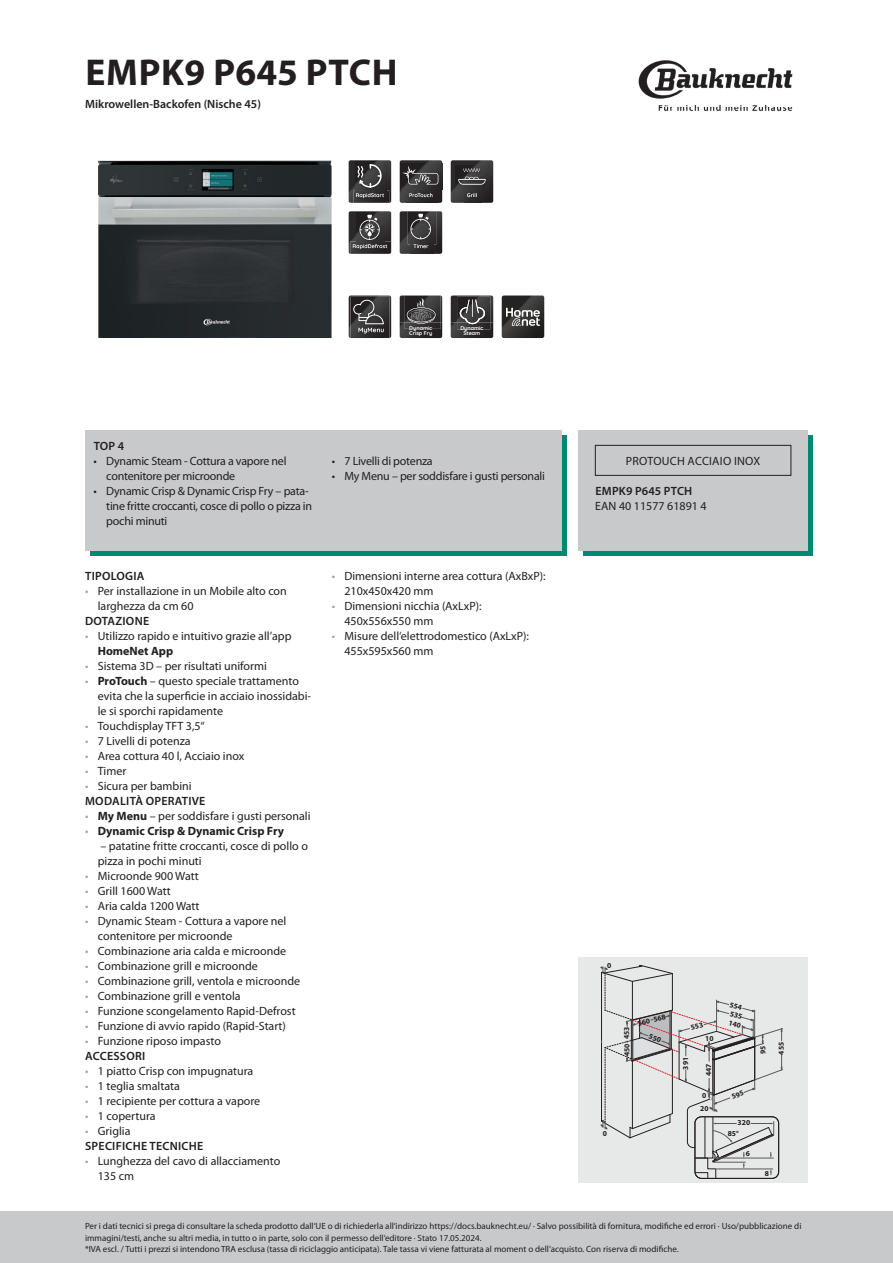
<style>
.page{position:relative;width:893px;height:1263px;background:#fff}
.page>*{position:absolute;margin:0;border:0;box-sizing:border-box;transform-origin:0 0}
.t1{font:700 37.5px "Myriad Pro";letter-spacing:.015em;color:#231f20}
.t2{font:12px/15px "Myriad Pro";color:#231f20}
.t3{font:12px/15px "Myriad Pro";letter-spacing:-.02em;color:#231f20}
.t4{font:600 12px/15px "Myriad Pro";letter-spacing:.02em;color:#231f20}
.t5{font:600 12px "Myriad Pro";color:#231f20}
.t6{font:700 12px "Myriad Pro";color:#231f20}
.t7{font:12px "Myriad Pro";letter-spacing:.02em;color:#231f20}
.t8{font:9px/11.2px "Myriad Pro";color:#231f20}
.t9{font:700 7.5px/10.5px "Myriad Pro";color:#231f20}
.t10{font:700 5.4px/5.4px "Quicksand";color:#fff}
.s1{color:#9ea0a2}
.s2{font-weight:700}
.s3{font-weight:400;color:#9ea0a2}
.s4{font-weight:400}
.s5{font-weight:600}
</style>
<div class="page">
<img style="left:638px;top:60px;width:155px;height:52px">
<div style="left:0;top:1212px;width:893px;height:51px;background:#c7c9cb"></div>
<img style="left:98px;top:160px;width:234px;height:178px">
<svg style="left:349px;top:160px;width:42px;height:43px;background:#484647"></svg>
<svg style="left:349px;top:211px;width:42px;height:43px;background:#494748"></svg>
<svg style="left:400px;top:160px;width:42px;height:43px;background:#434143"></svg>
<svg style="left:400px;top:211px;width:42px;height:43px;background:#413f40"></svg>
<svg style="left:451px;top:160px;width:42px;height:43px;background:#3f3d3e"></svg>
<svg style="left:349px;top:295px;width:42px;height:43px;background:#4a4849"></svg>
<img style="left:400px;top:336px;width:42px;height:2px">
<svg style="left:400px;top:295px;width:42px;height:41px;background:#444243"></svg>
<img style="left:451px;top:336px;width:42px;height:2px">
<svg style="left:451px;top:295px;width:42px;height:41px;background:#474547"></svg>
<svg style="left:502px;top:295px;width:42px;height:43px;background:#4b4b49"></svg>
<svg style="left:90px;top:436px;width:477px;height:120px;background:#20927f"></svg>
<div style="left:85px;top:430px;width:476px;height:120px;background:#c7c9cb"></div>
<div style="left:584px;top:436px;width:229px;height:120px;background:#008871"></div>
<div style="left:578px;top:430px;width:230px;height:120px;background:#c7c9cb"></div>
<div style="left:595px;top:445px;width:196px;height:30px;border:1px solid #231f20"></div>
<div style="left:578px;top:958px;width:230px;height:225px;background:#e7e8e8"></div>
<svg style="left:600px;top:965px;width:183px;height:213px"></svg>
<h1 class="t1" style="left:85px;top:48px;width:314px">EMPK9 P645 PTCH</h1>
<p class="t5" style="left:85px;top:97px;width:177px">Mikrowellen-Backofen (Nische 45)</p>
<p class="t10" style="left:409px;top:325px;width:24px">Dynamic<br>Crisp Fry</p>
<p class="t10" style="left:460px;top:325px;width:24px;text-align:center">Dynamic<br>Steam</p>
<p class="t4" style="left:94px;top:439px;width:32px">TOP 4</p>
<p class="t3" style="left:106px;top:454px;width:182px;text-indent:-13px">• Dynamic Steam - Cottura a vapore nel contenitore per microonde</p>
<p class="t3" style="left:106px;top:484px;width:207px;text-indent:-13px">• Dynamic Crisp &amp; Dynamic Crisp Fry – pata&shy;tine fritte croccanti, cosce di pollo o pizza in pochi minuti</p>
<p class="t4" style="left:85px;top:569px;width:61px">TIPOLOGIA</p>
<p class="t2" style="left:98px;top:584px;width:191px;text-indent:-13px"><span class="s1">•</span> Per installazione in un Mobile alto con larghezza da cm 60</p>
<p class="t4" style="left:85px;top:614px;width:66px">DOTAZIONE</p>
<p class="t2" style="left:98px;top:629px;width:195px;text-indent:-13px"><span class="s1">•</span> Utilizzo rapido e intuitivo grazie all’app<br><span class="s2">HomeNet App</span></p>
<p class="t2" style="left:85px;top:659px;width:183px"><span class="s1">•</span> Sistema 3D – per risultati uniformi</p>
<p class="t2" style="left:98px;top:674px;width:215px;text-indent:-13px"><span class="s1">•</span> <span class="s2">ProTouch</span> – questo speciale trattamento evita che la superficie in acciaio inossidabi&shy;le si sporchi rapidamente</p>
<p class="t2" style="left:85px;top:719px;width:121px"><span class="s1">•</span> Touchdisplay TFT 3,5“</p>
<p class="t2" style="left:85px;top:734px;width:107px"><span class="s1">•</span> 7 Livelli di potenza</p>
<p class="t2" style="left:85px;top:749px;width:161px"><span class="s1">•</span> Area cottura 40 l, Acciaio inox</p>
<p class="t2" style="left:85px;top:764px;width:43px"><span class="s1">•</span> Timer</p>
<p class="t4" style="left:85px;top:779px;width:122px"><span class="s3">•</span> <span class="s4">Sicura per bambini<br></span>MODALITÀ OPERATIVE</p>
<p class="t2" style="left:85px;top:809px;width:227px"><span class="s1">•</span> <span class="s2">My Menu</span> – per soddisfare i gusti personali</p>
<p class="t6" style="left:85px;top:823px;width:201px"><span class="s3">•</span> Dynamic Crisp &amp; Dynamic Crisp Fry</p>
<p class="t2" style="left:98px;top:839px;width:212px">– patatine fritte croccanti, cosce di pollo o pizza in pochi minuti</p>
<p class="t2" style="left:85px;top:869px;width:115px"><span class="s1">•</span> Microonde 900 Watt</p>
<p class="t2" style="left:85px;top:884px;width:87px"><span class="s1">•</span> Grill 1600 Watt</p>
<p class="t2" style="left:85px;top:899px;width:116px"><span class="s1">•</span> Aria calda 1200 Watt</p>
<p class="t2" style="left:98px;top:914px;width:190px;text-indent:-13px"><span class="s1">•</span> Dynamic Steam - Cottura a vapore nel contenitore per microonde</p>
<p class="t2" style="left:85px;top:944px;width:203px"><span class="s1">•</span> Combinazione aria calda e microonde</p>
<p class="t2" style="left:85px;top:959px;width:174px"><span class="s1">•</span> Combinazione grill e microonde</p>
<p class="t2" style="left:85px;top:974px;width:217px"><span class="s1">•</span> Combinazione grill, ventola e microonde</p>
<p class="t2" style="left:85px;top:989px;width:157px"><span class="s1">•</span> Combinazione grill e ventola</p>
<p class="t2" style="left:85px;top:1004px;width:212px"><span class="s1">•</span> Funzione scongelamento Rapid-Defrost</p>
<p class="t2" style="left:85px;top:1019px;width:202px"><span class="s1">•</span> Funzione di avvio rapido (Rapid-Start)</p>
<p class="t2" style="left:85px;top:1034px;width:137px"><span class="s1">•</span> Funzione riposo impasto<br><span class="s5">ACCESSORI</span></p>
<p class="t2" style="left:85px;top:1064px;width:170px"><span class="s1">•</span> 1 piatto Crisp con impugnatura</p>
<p class="t2" style="left:85px;top:1079px;width:96px"><span class="s1">•</span> 1 teglia smaltata</p>
<p class="t2" style="left:85px;top:1094px;width:177px"><span class="s1">•</span> 1 recipiente per cottura a vapore</p>
<p class="t2" style="left:85px;top:1109px;width:72px"><span class="s1">•</span> 1 copertura</p>
<p class="t4" style="left:85px;top:1124px;width:120px"><span class="s3">•</span> <span class="s4">Griglia<br></span>SPECIFICHE TECNICHE</p>
<p class="t2" style="left:98px;top:1154px;width:184px;text-indent:-13px"><span class="s1">•</span> Lunghezza del cavo di allacciamento<br>135 cm</p>
<p class="t3" style="left:332px;top:454px;width:103px">• 7 Livelli di potenza</p>
<p class="t3" style="left:332px;top:469px;width:215px">• My Menu – per soddisfare i gusti personali</p>
<p class="t2" style="left:344px;top:569px;width:203px;text-indent:-13px"><span class="s1">•</span> Dimensioni interne area cottura (AxBxP):<br>210x450x420 mm</p>
<p class="t2" style="left:344px;top:599px;width:139px;text-indent:-13px"><span class="s1">•</span> Dimensioni nicchia (AxLxP):<br>450x556x550 mm</p>
<p class="t2" style="left:344px;top:629px;width:186px;text-indent:-13px"><span class="s1">•</span> Misure dell‘elettrodomestico (AxLxP):<br>455x595x560 mm</p>
<p class="t7" style="left:626px;top:454px;width:136px">PROTOUCH ACCIAIO INOX</p>
<p class="t4" style="left:595px;top:484px;width:98px">EMPK9 P645 PTCH</p>
<p class="t2" style="left:595px;top:499px;width:113px">EAN 40 11577 61891 4</p>
<p class="t9" style="left:607px;top:960px;width:6px">0</p>
<p class="t9" style="left:603px;top:1128px;width:6px">0</p>
<p class="t9" style="left:621px;top:1056px;width:31px;rotate:-90deg">450- 453</p>
<p class="t9" style="left:637px;top:1018px;width:30px;rotate:-13deg">560-568</p>
<p class="t9" style="left:680px;top:1070px;width:14px;rotate:-90deg">391</p>
<p class="t9" style="left:705px;top:1033px;width:10px">10</p>
<p class="t9" style="left:703px;top:1076px;width:14px;rotate:-90deg">447</p>
<p class="t9" style="left:702px;top:1090px;width:6px">0</p>
<p class="t9" style="left:700px;top:1103px;width:10px">20</p>
<p class="t9" style="left:757px;top:1054px;width:10px;rotate:-90deg">95</p>
<p class="t9" style="left:776px;top:1054px;width:14px;rotate:-90deg">455</p>
<p class="t9" style="left:728px;top:1117px;width:24px;text-indent:10px">320<br>85°</p>
<p class="t9" style="left:746px;top:1148px;width:6px">6</p>
<p class="t9" style="left:765px;top:1168px;width:6px">8</p>
<p class="t8" style="left:85px;top:1221px;width:718px">Per i dati tecnici si prega di consultare la scheda prodotto dall‘UE o di richiederla all‘indirizzo https://docs.bauknecht.eu/ · Salvo possibilità di fornitura, modifiche ed errori · Uso/pubblicazione di immagini/testi, anche su altri media, in tutto o in parte, solo con il permesso dell‘editore · Stato 17.05.2024.<br>*IVA escl. / Tutti i prezzi si intendono TRA esclusa (tassa di riciclaggio anticipata). Tale tassa vi viene fatturata al moment o dell’acquisto. Con riserva di modifiche.</p>
</div>
